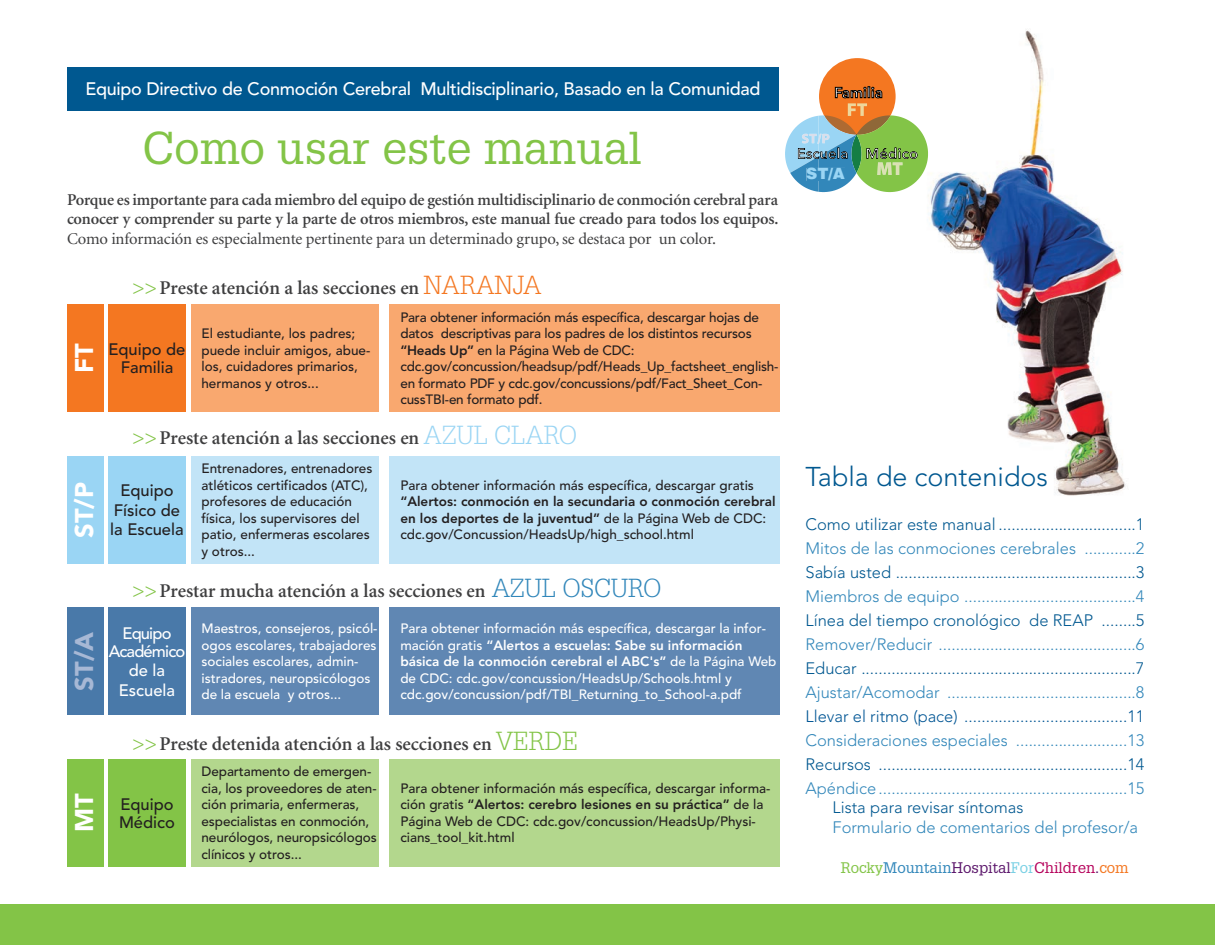
<style>
.page{position:relative;width:1215px;height:945px;background:#fff}
.page>*{position:absolute;margin:0;border:0;box-sizing:border-box;transform-origin:0 0}
.t1{font:45px "Glypha LT Std";color:#83c447}
.t2{font:300 27px "Avenir";color:#005890}
.t3{font:900 25.5px "Avenir";color:#fff}
.t4{font:900 25.5px "Avenir";color:#a7b8d5}
.t5{font:600 19.5px "Minion";color:#3e3e3f}
.t6{font:500 18px "Avenir";letter-spacing:-.015em;color:#fff}
.t7{font:300 16.5px "Avenir";color:#3287ba}
.t8{font:300 16.5px "Avenir";color:#005890}
.t9{font:600 16.5px/19.5px "Minion";letter-spacing:-.01em;color:#3e3e3f}
.t10{font:16.5px "Minion";letter-spacing:-.01em;color:#3e3e3f}
.t11{font:300 16.5px "Avenir";color:#005594}
.t12{font:500 16.5px/18px "Avenir";color:#231f20;text-align:center}
.t13{font:500 16.5px/18px "Avenir";letter-spacing:-.05em;color:#fff;text-align:center}
.t14{font:500 16.5px/19.5px "Avenir";color:#fff;text-align:center}
.t15{font:900 15.45px "Helvetica";color:#9ad5f4}
.t16{font:15px "Glypha LT Std";color:#5b166b}
.t17{font:500 13.5px/16.5px "Avenir";letter-spacing:-.005em;color:#231f20}
.t18{font:500 13.5px/16.5px "Avenir";color:#fff}
.t19{font:800 13.5px/16.5px "Avenir";color:#231f20}
.s1{font-weight:700;color:#83c447}
.s2{font-family:"Glypha LT Std";font-weight:300;font-size:25.5px;color:#f47721}
.s3{font-weight:800}
.s4{font-family:"Glypha LT Std";font-weight:300;font-size:25.5px;color:#9ad5f4}
.s5{font-weight:500}
.s6{font-family:"Glypha LT Std";font-weight:300;font-size:25.5px;color:#3287ba}
.s7{font-family:"Glypha LT Std";font-weight:300;font-size:25.5px;color:#83c447}
.s8{color:#83c447}
.s9{color:#3287ba}
.s10{color:#78d0e4}
.s11{color:#b5025b}
.s12{color:#f47721}
</style>
<div class="page">
<img style="left:928px;top:30px;width:198px;height:466px">
<div style="left:0;top:904px;width:1215px;height:41px;background:#83c447"></div>
<div style="left:390px;top:304px;width:390px;height:108px;background:#f9a86f"></div>
<div style="left:390px;top:456px;width:390px;height:108px;background:#c2e4f7"></div>
<div style="left:390px;top:607px;width:390px;height:108px;background:#6087b3"></div>
<div style="left:390px;top:759px;width:390px;height:108px;background:#b3d78d"></div>
<div style="left:108px;top:304px;width:78px;height:108px;background:#f47721"></div>
<div style="left:191px;top:304px;width:187px;height:108px;background:#f9a86f"></div>
<div style="left:67px;top:304px;width:36px;height:108px;background:#f47721"></div>
<div style="left:108px;top:456px;width:78px;height:108px;background:#9ad5f4"></div>
<div style="left:191px;top:456px;width:187px;height:108px;background:#c2e4f7"></div>
<div style="left:67px;top:456px;width:36px;height:108px;background:#9ad5f4"></div>
<div style="left:108px;top:607px;width:78px;height:108px;background:#4979a9"></div>
<div style="left:191px;top:607px;width:187px;height:108px;background:#6087b3"></div>
<div style="left:67px;top:607px;width:36px;height:108px;background:#4979a9"></div>
<div style="left:108px;top:759px;width:78px;height:108px;background:#83c447"></div>
<div style="left:191px;top:759px;width:187px;height:108px;background:#b3d78d"></div>
<div style="left:67px;top:759px;width:36px;height:108px;background:#83c447"></div>
<div style="left:68px;top:68px;width:711px;height:43px;background:#005890"></div>
<div style="left:819px;top:58px;width:77px;height:77px;background:#f47721;border-radius:50%"></div>
<svg style="left:785px;top:86px;width:143px;height:106px"></svg>
<div style="left:807px;top:168px;width:11px;height:13px;background:#3287ba"></div>
<hr style="left:586px;top:0;width:42px;height:1px;background:#000">
<hr style="left:586px;top:944px;width:42px;height:1px;background:#000">
<hr style="left:0;top:452px;width:1px;height:42px;background:#000">
<hr style="left:1214px;top:452px;width:1px;height:42px;background:#000">
<h3 class="t6" style="left:85px;top:73px;width:677px">Equipo Directivo de Conmoción Cerebral Multidisciplinario, Basado en la Comunidad</h3>
<h1 class="t1" style="left:142px;top:122px;width:501px">Como usar este manual</h1>
<p class="t9" style="left:67px;top:191px;width:713px">Porque es importante para cada miembro del equipo de gestión multidisciplinario de conmoción cerebral para conocer y comprender su parte y la parte de otros miembros, este manual fue creado para todos los equipos.</p>
<p class="t10" style="left:67px;top:232px;width:650px">Como información es especialmente pertinente para un determinado grupo, se destaca por un color.</p>
<h3 class="t3" style="left:63px;top:373px;width:31px;rotate:-90deg">FT</h3>
<h3 class="t3" style="left:63px;top:538px;width:57px;rotate:-90deg">ST/P</h3>
<h3 class="t4" style="left:63px;top:691px;width:60px;rotate:-90deg">ST/A</h3>
<h3 class="t3" style="left:63px;top:832px;width:40px;rotate:-90deg">MT</h3>
<h3 class="t5" style="left:133px;top:280px;width:410px"><span class="s1">&gt;&gt;</span>Preste atención a las secciones en <span class="s2">NARANJA</span></h3>
<p class="t12" style="left:108px;top:339px;width:79px">Equipo de<br>Familia</p>
<p class="t17" style="left:201px;top:325px;width:170px">El estudiante, los padres; puede incluir amigos, abue&shy;los, cuidadores primarios, hermanos y otros...</p>
<p class="t17" style="left:400px;top:308px;width:380px">Para obtener información más específica, descargar hojas de datos descriptivas para los padres de los distintos recursos <span class="s3">“Heads Up”</span> en la Página Web de CDC: cdc.gov/concussion/headsup/pdf/Heads_Up_factsheet_english&shy;en formato PDF y cdc.gov/concussions/pdf/Fact_Sheet_Con&shy;cussTBI-en formato pdf.</p>
<h3 class="t5" style="left:133px;top:430px;width:446px"><span class="s1">&gt;&gt;</span>Preste atención a las secciones en <span class="s4">AZUL CLARO</span></h3>
<p class="t12" style="left:110px;top:480px;width:75px;line-height:19.5px">Equipo<br>Físico de la Escuela</p>
<p class="t17" style="left:201px;top:460px;width:172px">Entrenadores, entrenadores atléticos certificados (ATC), profesores de educación física, los supervisores del patio, enfermeras escolares y otros...</p>
<p class="t17" style="left:400px;top:476px;width:355px">Para obtener información más específica, descargar gratis</p>
<p class="t19" style="left:400px;top:494px;width:377px">“Alertos: conmoción en la secundaria o conmoción cerebral en los deportes de la juventud” <span class="s5">de la Página Web de CDC: cdc.gov/Concussion/HeadsUp/high_school.html</span></p>
<h3 class="t5" style="left:133px;top:583px;width:530px"><span class="s1">&gt;&gt;</span>Prestar mucha atención a las secciones en <span class="s6">AZUL OSCURO</span></h3>
<p class="t13" style="left:109px;top:623px;width:78px">Equipo<br>Académico</p>
<p class="t14" style="left:119px;top:660px;width:58px">de la<br>Escuela</p>
<p class="t18" style="left:201px;top:619px;width:178px">Maestros, consejeros, psicól&shy;ogos escolares, trabajadores sociales escolares, admin&shy;istradores, neuropsicólogos de la escuela y otros...</p>
<p class="t18" style="left:400px;top:619px;width:378px">Para obtener información más específica, descargar la infor&shy;mación gratis <span class="s3">“Alertos a escuelas: Sabe su información básica de la conmoción cerebral el ABC's”</span> de la Página Web de CDC: cdc.gov/concussion/HeadsUp/Schools.html y cdc.gov/concussion/pdf/TBI_Returning_to_School-a.pdf</p>
<h3 class="t5" style="left:133px;top:736px;width:447px"><span class="s1">&gt;&gt;</span>Preste detenida atención a las secciones en <span class="s7">VERDE</span></h3>
<p class="t12" style="left:119px;top:794px;width:57px;text-align:left">Equipo<br>Médico</p>
<p class="t17" style="left:201px;top:763px;width:177px">Departamento de emergen&shy;cia, los proveedores de aten&shy;ción primaria, enfermeras, especialistas en conmoción, neurólogos, neuropsicólogos clínicos y otros...</p>
<p class="t17" style="left:400px;top:779px;width:372px">Para obtener información más específica, descargar informa&shy;ción gratis <span class="s3">“Alertos: cerebro lesiones en su práctica”</span> de la Página Web de CDC: cdc.gov/concussion/HeadsUp/Physi&shy;cians_tool_kit.html</p>
<p class="t15" style="left:806px;top:165px;width:40px">ST/A</p>
<h2 class="t2" style="left:806px;top:461px;width:244px">Tabla de contenidos</h2>
<p class="t8" style="left:806px;top:514px;width:340px">Como utilizar este manual ................................1</p>
<p class="t7" style="left:806px;top:538px;width:340px">Mitos de las conmociones cerebrales ............2</p>
<p class="t8" style="left:806px;top:562px;width:340px">Sabía usted ........................................................3</p>
<p class="t7" style="left:806px;top:586px;width:340px">Miembros de equipo ........................................4</p>
<p class="t8" style="left:806px;top:610px;width:340px">Línea del tiempo cronológico de REAP ........5</p>
<p class="t7" style="left:806px;top:634px;width:340px">Remover/Reducir ..............................................6</p>
<p class="t8" style="left:806px;top:658px;width:341px">Educar ................................................................7</p>
<p class="t7" style="left:806px;top:682px;width:341px">Ajustar/Acomodar ............................................8</p>
<p class="t11" style="left:806px;top:706px;width:340px">Llevar el ritmo (pace) ......................................11</p>
<p class="t7" style="left:806px;top:730px;width:340px">Consideraciones especiales ..........................13</p>
<p class="t8" style="left:806px;top:754px;width:340px">Recursos ..........................................................14</p>
<p class="t7" style="left:806px;top:778px;width:340px">Apéndice..........................................................15</p>
<p class="t8" style="left:832px;top:798px;width:193px">Lista para revisar síntomas</p>
<p class="t7" style="left:832px;top:817px;width:307px">Formulario de comentarios del profesor/a</p>
<p class="t16" style="left:841px;top:859px;width:289px"><span class="s8">Rocky</span><span class="s9">Mountain</span>Hospital<span class="s10">For</span><span class="s11">Children</span>.<span class="s12">com</span></p>
</div>
